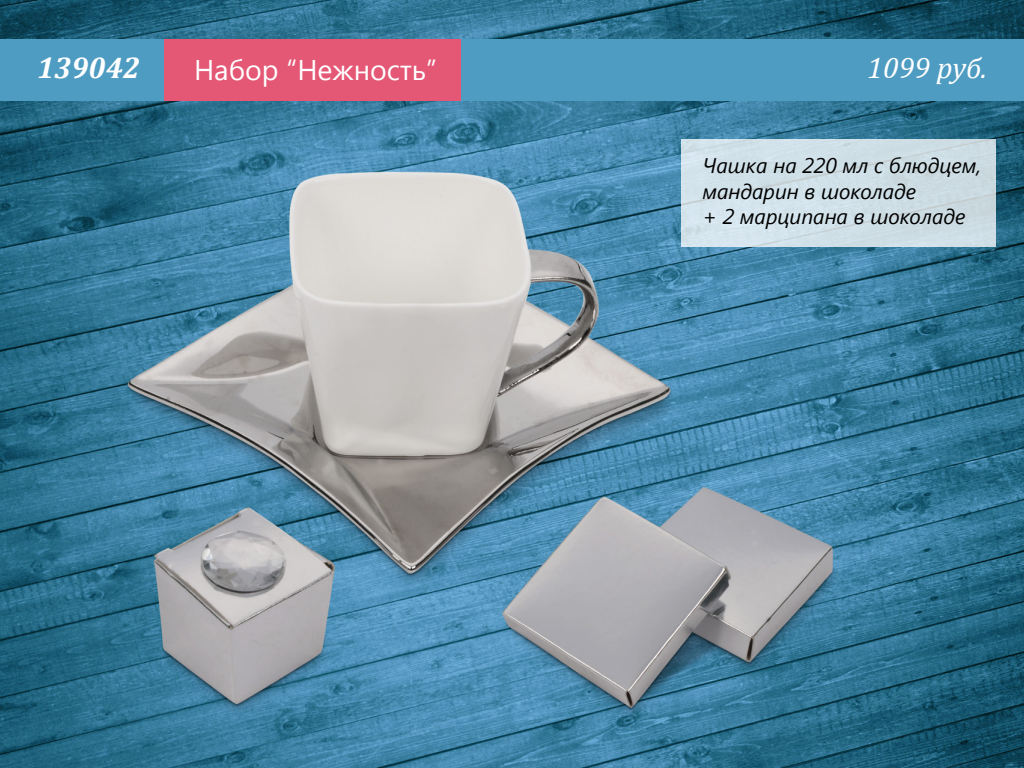
<style>
.page{position:relative;width:1024px;height:768px;background:#fff}
.page>*{position:absolute;margin:0;border:0;box-sizing:border-box;transform-origin:0 0}
.t1{font:italic 30px "Cambria";color:#fff}
.t2{font:italic 700 30px "Cambria";color:#fff}
.t3{font:28.5px "Segoe UI";color:#fff}
.t4{font:italic 21.1px/25.3px "Segoe UI";color:#000}
</style>
<div class="page">
<img style="left:0;top:0;width:1024px;height:768px">
<div style="left:681px;top:139px;width:315px;height:108px;background:#d0e0e7"></div>
<div style="left:0;top:39px;width:165px;height:61px;background:#4f9cc2"></div>
<div style="left:447px;top:39px;width:577px;height:61px;background:#4f9cc2"></div>
<div style="left:165px;top:39px;width:296px;height:61px;background:#e45876"></div>
<h1 class="t2" style="left:37px;top:46px;width:105px">139042</h1>
<h2 class="t3" style="left:194px;top:50px;width:244px">Набор “Нежность”</h2>
<h1 class="t1" style="left:867px;top:46px;width:122px">1099 руб.</h1>
<p class="t4" style="left:702px;top:152px;width:280px">Чашка на 220 мл с блюдцем, мандарин в шоколаде<br>+ 2 марципана в шоколаде</p>
</div>
